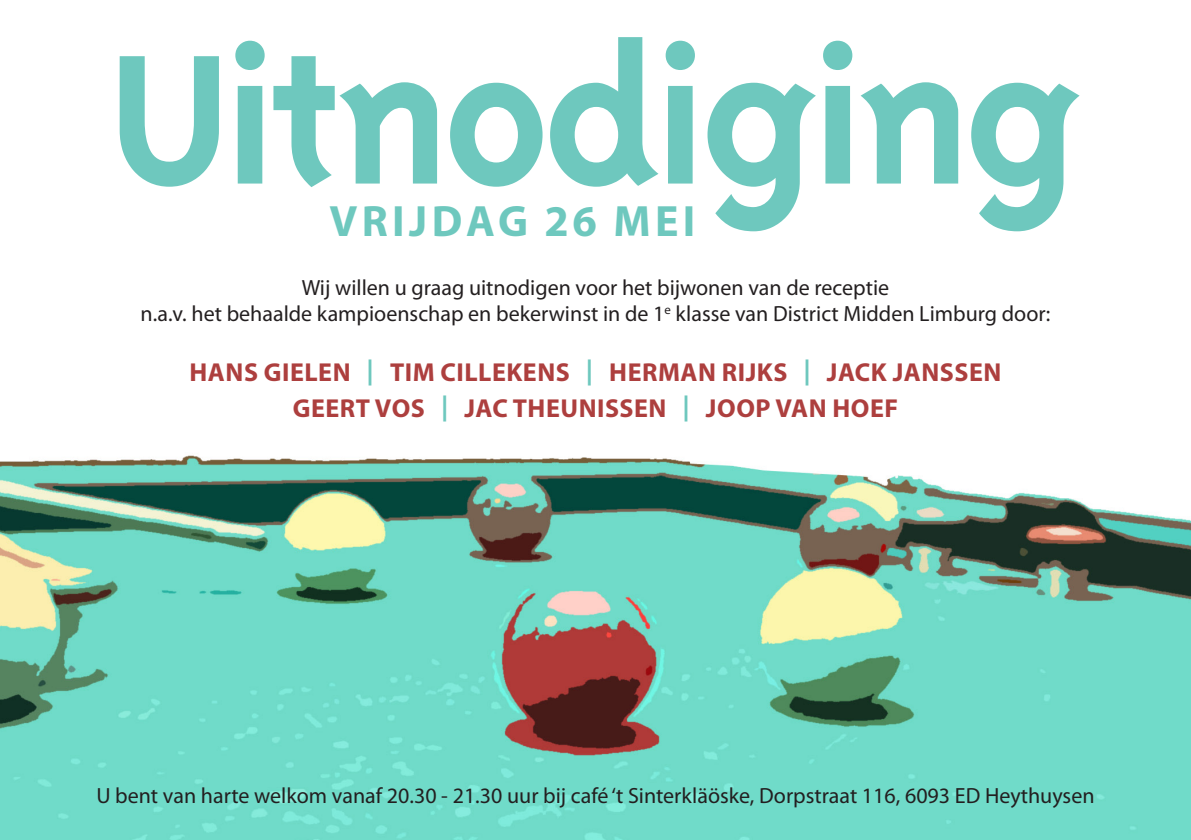
<style>
.page{position:relative;width:1191px;height:840px;background:#fff}
.page>*{position:absolute;margin:0;border:0;box-sizing:border-box;transform-origin:0 0}
.t1{font:700 212px "Triplex";letter-spacing:-.035em;color:#6ec8be}
.t2{font:700 44px "Myriad Pro";letter-spacing:.1em;color:#6ec8be}
.t3{font:700 26px "Myriad Pro";letter-spacing:.02em;color:#ad3f3e}
.t4{font:22px "Myriad Pro";color:#231f20}
.s1{color:#6ec8be}
</style>
<div class="page">
<img style="left:0;top:455px;width:1191px;height:384px">
<p class="t1" style="left:108px;top:-2px;width:975px">Uitnodiging</p>
<p class="t2" style="left:329px;top:192px;width:367px">VRIJDAG 26 MEI</p>
<p class="t4" style="left:302px;top:274px;width:589px">Wij willen u graag uitnodigen voor het bijwonen van de receptie</p>
<p class="t4" style="left:141px;top:300px;width:911px">n.a.v. het behaalde kampioenschap en bekerwinst in de 1<sup>e</sup> klasse van District Midden Limburg door:</p>
<p class="t3" style="left:189px;top:355px;width:813px">HANS GIELEN <span class="s1">|</span> TIM CILLEKENS <span class="s1">|</span> HERMAN RIJKS <span class="s1">|</span> JACK JANSSEN</p>
<p class="t3" style="left:293px;top:391px;width:607px">GEERT VOS <span class="s1">|</span> JAC THEUNISSEN <span class="s1">|</span> JOOP VAN HOEF</p>
<p class="t4" style="left:96px;top:781px;width:999px">U bent van harte welkom vanaf 20.30 - 21.30 uur bij café ‘t Sinterkläöske, Dorpstraat 116, 6093 ED Heythuysen</p>
</div>
